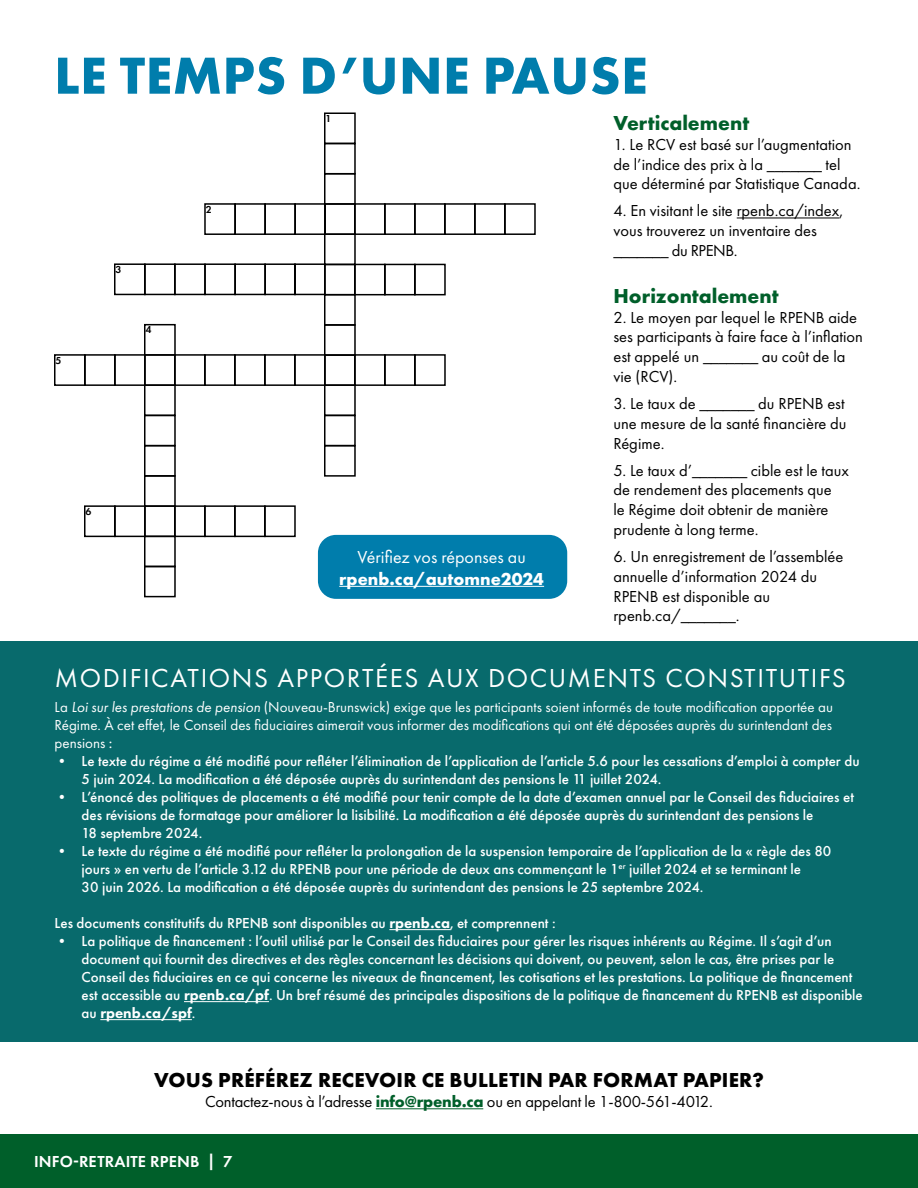
<style>
.page{position:relative;width:918px;height:1188px;background:#fff}
.page>*{position:absolute;margin:0;border:0;box-sizing:border-box;transform-origin:0 0}
.t1{font:700 54px "Futura PT";letter-spacing:.01em;color:#007dac}
.t2{font:27px "Futura PT";letter-spacing:.06em;color:#fff}
.t3{font:700 21px "Futura PT";letter-spacing:.01em;color:#000}
.t4{font:700 21px "Futura PT";color:#005f2a}
.t5{font:18px "Futura PT";color:#fff}
.t6{font:700 18px "Futura PT";color:#fff}
.t7{font:16.5px/19.8px "Futura PT";color:#000}
.t8{font:600 16.5px "Futura PT";letter-spacing:.01em;color:#fff}
.t9{font:500 15px/18px "Futura PT";color:#fff}
.t10{font:15px/18px "Futura PT";color:#fff;text-align:justify}
.t11{font:600 10.5px "Futura PT";color:#000}
.s1{font-style:italic}
.s2{font-weight:500}
.s3{font-weight:800}
.s4{font-weight:700;color:#005f2a}
</style>
<div class="page">
<div style="left:0;top:642px;width:918px;height:400px;background:#086a6c"></div>
<hr style="left:389px;top:929px;width:61px;height:1px;background:#fff">
<hr style="left:184px;top:1001px;width:85px;height:1px;background:#fff">
<hr style="left:100px;top:1019px;width:92px;height:1px;background:#fff">
<div style="left:0;top:1135px;width:918px;height:53px;background:#005f2a"></div>
<hr style="left:737px;top:218px;width:102px;height:1px;background:#000">
<div style="left:318px;top:535px;width:249px;height:64px;background:#007dac;border-radius:18px"></div>
<hr style="left:339px;top:586px;width:205px;height:1px;background:#fff">
<div style="left:144px;top:324px;width:32px;height:32px;border:2px solid #000"></div>
<div style="left:174px;top:263px;width:32px;height:32px;border:2px solid #000"></div>
<div style="left:174px;top:354px;width:32px;height:32px;border:2px solid #000"></div>
<div style="left:144px;top:415px;width:32px;height:31px;border:2px solid #000"></div>
<div style="left:144px;top:384px;width:32px;height:32px;border:2px solid #000"></div>
<div style="left:144px;top:505px;width:32px;height:32px;border:2px solid #000"></div>
<div style="left:144px;top:475px;width:32px;height:32px;border:2px solid #000"></div>
<div style="left:144px;top:354px;width:32px;height:32px;border:2px solid #000"></div>
<div style="left:114px;top:354px;width:32px;height:32px;border:2px solid #000"></div>
<div style="left:84px;top:354px;width:32px;height:32px;border:2px solid #000"></div>
<div style="left:54px;top:354px;width:32px;height:32px;border:2px solid #000"></div>
<div style="left:294px;top:354px;width:32px;height:32px;border:2px solid #000"></div>
<div style="left:264px;top:354px;width:32px;height:32px;border:2px solid #000"></div>
<div style="left:234px;top:354px;width:32px;height:32px;border:2px solid #000"></div>
<div style="left:204px;top:354px;width:32px;height:32px;border:2px solid #000"></div>
<div style="left:324px;top:294px;width:32px;height:32px;border:2px solid #000"></div>
<div style="left:324px;top:233px;width:32px;height:32px;border:2px solid #000"></div>
<div style="left:324px;top:112px;width:32px;height:32px;border:2px solid #000"></div>
<div style="left:324px;top:173px;width:32px;height:32px;border:2px solid #000"></div>
<div style="left:324px;top:143px;width:32px;height:31px;border:2px solid #000"></div>
<div style="left:144px;top:263px;width:32px;height:32px;border:2px solid #000"></div>
<div style="left:114px;top:263px;width:32px;height:32px;border:2px solid #000"></div>
<div style="left:264px;top:263px;width:32px;height:32px;border:2px solid #000"></div>
<div style="left:234px;top:263px;width:32px;height:32px;border:2px solid #000"></div>
<div style="left:204px;top:263px;width:32px;height:32px;border:2px solid #000"></div>
<div style="left:474px;top:203px;width:32px;height:32px;border:2px solid #000"></div>
<div style="left:444px;top:203px;width:32px;height:32px;border:2px solid #000"></div>
<div style="left:414px;top:203px;width:32px;height:32px;border:2px solid #000"></div>
<div style="left:384px;top:203px;width:32px;height:32px;border:2px solid #000"></div>
<div style="left:354px;top:203px;width:32px;height:32px;border:2px solid #000"></div>
<div style="left:504px;top:203px;width:32px;height:32px;border:2px solid #000"></div>
<div style="left:324px;top:445px;width:32px;height:32px;border:2px solid #000"></div>
<div style="left:324px;top:415px;width:32px;height:31px;border:2px solid #000"></div>
<div style="left:324px;top:384px;width:32px;height:32px;border:2px solid #000"></div>
<div style="left:324px;top:354px;width:32px;height:32px;border:2px solid #000"></div>
<div style="left:264px;top:203px;width:32px;height:32px;border:2px solid #000"></div>
<div style="left:234px;top:203px;width:32px;height:32px;border:2px solid #000"></div>
<div style="left:204px;top:203px;width:32px;height:32px;border:2px solid #000"></div>
<div style="left:294px;top:203px;width:32px;height:32px;border:2px solid #000"></div>
<div style="left:414px;top:264px;width:32px;height:31px;border:2px solid #000"></div>
<div style="left:384px;top:264px;width:32px;height:31px;border:2px solid #000"></div>
<div style="left:354px;top:264px;width:32px;height:31px;border:2px solid #000"></div>
<div style="left:294px;top:263px;width:32px;height:32px;border:2px solid #000"></div>
<div style="left:414px;top:354px;width:32px;height:32px;border:2px solid #000"></div>
<div style="left:384px;top:354px;width:32px;height:32px;border:2px solid #000"></div>
<div style="left:354px;top:354px;width:32px;height:32px;border:2px solid #000"></div>
<div style="left:144px;top:566px;width:32px;height:31px;border:2px solid #000"></div>
<div style="left:114px;top:505px;width:32px;height:32px;border:2px solid #000"></div>
<div style="left:84px;top:505px;width:32px;height:32px;border:2px solid #000"></div>
<div style="left:264px;top:505px;width:32px;height:32px;border:2px solid #000"></div>
<div style="left:234px;top:505px;width:32px;height:32px;border:2px solid #000"></div>
<div style="left:204px;top:505px;width:32px;height:32px;border:2px solid #000"></div>
<div style="left:174px;top:505px;width:32px;height:32px;border:2px solid #000"></div>
<hr style="left:376px;top:1108px;width:107px;height:1px;background:#005f2a">
<h1 class="t1" style="left:54px;top:41px;width:595px">LE TEMPS D’UNE PAUSE</h1>
<p class="t11" style="left:56px;top:354px;width:7px">5</p>
<p class="t11" style="left:116px;top:263px;width:7px">3</p>
<p class="t11" style="left:146px;top:323px;width:7px">4</p>
<p class="t11" style="left:206px;top:203px;width:7px">2</p>
<p class="t11" style="left:86px;top:505px;width:7px">6</p>
<p class="t11" style="left:326px;top:112px;width:7px">1</p>
<p class="t5" style="left:358px;top:546px;width:170px">Vérifiez vos réponses au</p>
<p class="t6" style="left:339px;top:567px;width:206px">rpenb.ca/automne2024</p>
<h3 class="t4" style="left:613px;top:109px;width:137px">Verticalement</h3>
<p class="t7" style="left:613px;top:134px;width:249px">1. Le RCV est basé sur l’augmentation de l’indice des prix à la _______ tel que déterminé par Statistique Canada.</p>
<p class="t7" style="left:613px;top:201px;width:231px">4. En visitant le site rpenb.ca/index, vous trouverez un inventaire des _______ du RPENB.</p>
<h3 class="t4" style="left:613px;top:282px;width:167px">Horizontalement</h3>
<p class="t7" style="left:613px;top:307px;width:251px">2. Le moyen par lequel le RPENB aide ses participants à faire face à l’inflation est appelé un _______ au coût de la vie (RCV).</p>
<p class="t7" style="left:613px;top:393px;width:235px">3. Le taux de _______ du RPENB est une mesure de la santé financière du<br>Régime.</p>
<p class="t7" style="left:613px;top:460px;width:237px">5. Le taux d’_______ cible est le taux de rendement des placements que<br>le Régime doit obtenir de manière prudente à long terme.</p>
<p class="t7" style="left:613px;top:546px;width:231px">6. Un enregistrement de l’assemblée annuelle d’information 2024 du<br>RPENB est disponible au rpenb.ca/_______.</p>
<h2 class="t2" style="left:55px;top:662px;width:792px">MODIFICATIONS APPORTÉES AUX DOCUMENTS CONSTITUTIFS</h2>
<p class="t10" style="left:55px;top:698px;width:780px">La <span class="s1">Loi sur les prestations de pension</span> (Nouveau-Brunswick) exige que les participants soient informés de toute modification apportée au Régime. À cet effet, le Conseil des fiduciaires aimerait vous informer des modifications qui ont été déposées auprès du surintendant des pensions <span class="s2">:</span></p>
<p class="t9" style="left:82px;top:752px;width:780px;text-indent:-27px">• Le texte du régime a été modifié pour refléter l’élimination de l’application de l’article 5.6 pour les cessations d’emploi à compter du<br>5 juin 2024. La modification a été déposée auprès du surintendant des pensions le 11 juillet 2024.</p>
<p class="t9" style="left:82px;top:788px;width:774px;text-indent:-27px">• L’énoncé des politiques de placements a été modifié pour tenir compte de la date d’examen annuel par le Conseil des fiduciaires et des révisions de formatage pour améliorer la lisibilité. La modification a été déposée auprès du surintendant des pensions le<br>18 septembre 2024.</p>
<p class="t9" style="left:82px;top:842px;width:751px;text-indent:-27px">• Le texte du régime a été modifié pour refléter la prolongation de la suspension temporaire de l’application de la « règle des 80 jours » en vertu de l’article 3.12 du RPENB pour une période de deux ans commençant le 1<sup>er</sup> juillet 2024 et se terminant le<br>30 juin 2026. La modification a été déposée auprès du surintendant des pensions le 25 septembre 2024.</p>
<p class="t9" style="left:55px;top:914px;width:503px">Les documents constitutifs du RPENB sont disponibles au <span class="s3">rpenb.ca</span>, et comprennent :</p>
<p class="t9" style="left:82px;top:932px;width:783px;text-indent:-27px">• La politique de financement : l’outil utilisé par le Conseil des fiduciaires pour gérer les risques inhérents au Régime. Il s’agit d’un document qui fournit des directives et des règles concernant les décisions qui doivent, ou peuvent, selon le cas, être prises par le Conseil des fiduciaires en ce qui concerne les niveaux de financement, les cotisations et les prestations. La politique de financement est accessible au <span class="s3">rpenb.ca/pf</span>. Un bref résumé des principales dispositions de la politique de financement du RPENB est disponible au <span class="s3">rpenb.ca/spf</span>.</p>
<h3 class="t3" style="left:154px;top:1067px;width:611px">VOUS PRÉFÉREZ RECEVOIR CE BULLETIN PAR FORMAT PAPIER?</h3>
<p class="t7" style="left:205px;top:1092px;width:509px">Contactez-nous à l’adresse <span class="s4">info@rpenb.ca</span> ou en appelant le 1-800-561-4012.</p>
<p class="t8" style="left:34px;top:1151px;width:200px">INFO-RETRAITE RPENB | 7</p>
</div>
